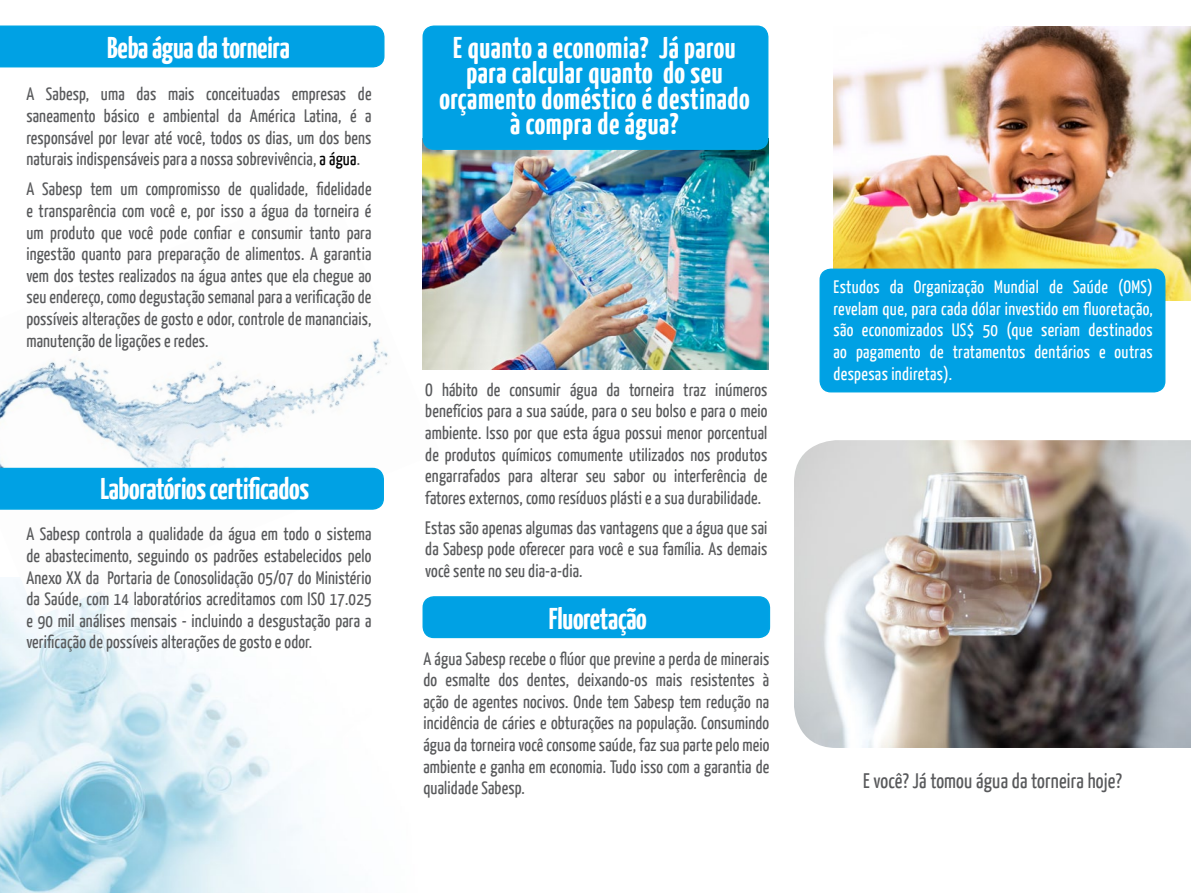
<style>
.page{position:relative;width:1191px;height:893px;background:#fff}
.page>*{position:absolute;margin:0;border:0;box-sizing:border-box;transform-origin:0 0}
.t1{font:700 30px/25.5px "Yanone Kaffeesatz";letter-spacing:.02em;color:#fff;text-align:center}
.t2{font:700 30px "Yanone Kaffeesatz";letter-spacing:-.01em;color:#fff}
.t3{font:21px "Yanone Kaffeesatz";letter-spacing:.01em;color:#58595b}
.t4{font:18px/21.6px "Yanone Kaffeesatz";letter-spacing:.01em;color:#58595b;text-align:justify}
.t5{font:18px/21.6px "Yanone Kaffeesatz";letter-spacing:.02em;color:#fff;text-align:justify}
.s1{color:#000}
</style>
<div class="page">
<img style="left:833px;top:26px;width:358px;height:274px">
<img style="left:0;top:617px;width:486px;height:276px">
<img style="left:0;top:338px;width:427px;height:279px">
<img style="left:794px;top:440px;width:397px;height:308px">
<img style="left:422px;top:143px;width:346px;height:227px">
<div style="left:423px;top:26px;width:344px;height:123px;background:#00a1e4;border-radius:11px"></div>
<div style="left:422px;top:26px;width:346px;height:124px;border:2px solid #00a5e4;border-radius:11px"></div>
<div style="left:0;top:26px;width:384px;height:41px;background:#00a1e4"></div>
<div style="left:0;top:468px;width:384px;height:42px;background:#00a1e4"></div>
<div style="left:423px;top:597px;width:346px;height:40px;background:#00a1e4;border-radius:11px"></div>
<div style="left:422px;top:596px;width:348px;height:42px;border:2px solid #00a5e4;border-radius:11px"></div>
<div style="left:820px;top:269px;width:344px;height:123px;background:#00a1e4;border-radius:11px"></div>
<div style="left:819px;top:269px;width:346px;height:123px;border:2px solid #00a5e4;border-radius:11px"></div>
<h1 class="t2" style="left:107px;top:29px;width:184px">Beba água da torneira</h1>
<p class="t4" style="left:26px;top:83px;width:347px">A Sabesp, uma das mais conceituadas empresas de saneamento básico e ambiental da América Latina, é a responsável por levar até você, todos os dias, um dos bens naturais indispensáveis para a nossa sobrevivência, <span class="s1">a água</span>.</p>
<p class="t4" style="left:26px;top:178px;width:347px">A Sabesp tem um compromisso de qualidade, fidelidade e transparência com você e, por isso a água da torneira é um produto que você pode confiar e consumir tanto para ingestão quanto para preparação de alimentos. A garantia vem dos testes realizados na água antes que ela chegue ao seu endereço, como degustação semanal para a verificação de possíveis alterações de gosto e odor, controle de mananciais, manutenção de ligações e redes.</p>
<h1 class="t2" style="left:100px;top:470px;width:210px">Laboratórios certificados</h1>
<p class="t4" style="left:26px;top:523px;width:347px">A Sabesp controla a qualidade da água em todo o sistema de abastecimento, seguindo os padrões estabelecidos pelo Anexo XX da Portaria de Conosolidação 05/07 do Ministério da Saúde, com 14 laboratórios acreditamos com ISO 17.025 e 90 mil análises mensais - incluindo a desgustação para a verificação de possíveis alterações de gosto e odor.</p>
<h1 class="t1" style="left:439px;top:34px;width:312px">E quanto a economia? Já parou para calcular quanto do seu orçamento doméstico é destinado à compra de água?</h1>
<p class="t4" style="left:425px;top:378px;width:344px">O hábito de consumir água da torneira traz inúmeros benefícios para a sua saúde, para o seu bolso e para o meio ambiente. Isso por que esta água possui menor porcentual de produtos químicos comumente utilizados nos produtos engarrafados para alterar seu sabor ou interferência de fatores externos, como resíduos plásti e a sua durabilidade.</p>
<p class="t4" style="left:425px;top:516px;width:343px">Estas são apenas algumas das vantagens que a água que sai da Sabesp pode oferecer para você e sua família. As demais você sente no seu dia-a-dia.</p>
<h1 class="t2" style="left:549px;top:600px;width:99px">Fluoretação</h1>
<p class="t4" style="left:423px;top:647px;width:347px">A água Sabesp recebe o flúor que previne a perda de minerais do esmalte dos dentes, deixando-os mais resistentes à ação de agentes nocivos. Onde tem Sabesp tem redução na incidência de cáries e obturações na população. Consumindo água da torneira você consome saúde, faz sua parte pelo meio ambiente e ganha em economia. Tudo isso com a garantia de qualidade Sabesp.</p>
<p class="t5" style="left:833px;top:276px;width:321px">Estudos da Organização Mundial de Saúde (OMS) revelam que, para cada dólar investido em fluoretação, são economizados US$ 50 (que seriam destinados ao pagamento de tratamentos dentários e outras despesas indiretas).</p>
<p class="t3" style="left:863px;top:768px;width:260px">E você? Já tomou água da torneira hoje?</p>
</div>
